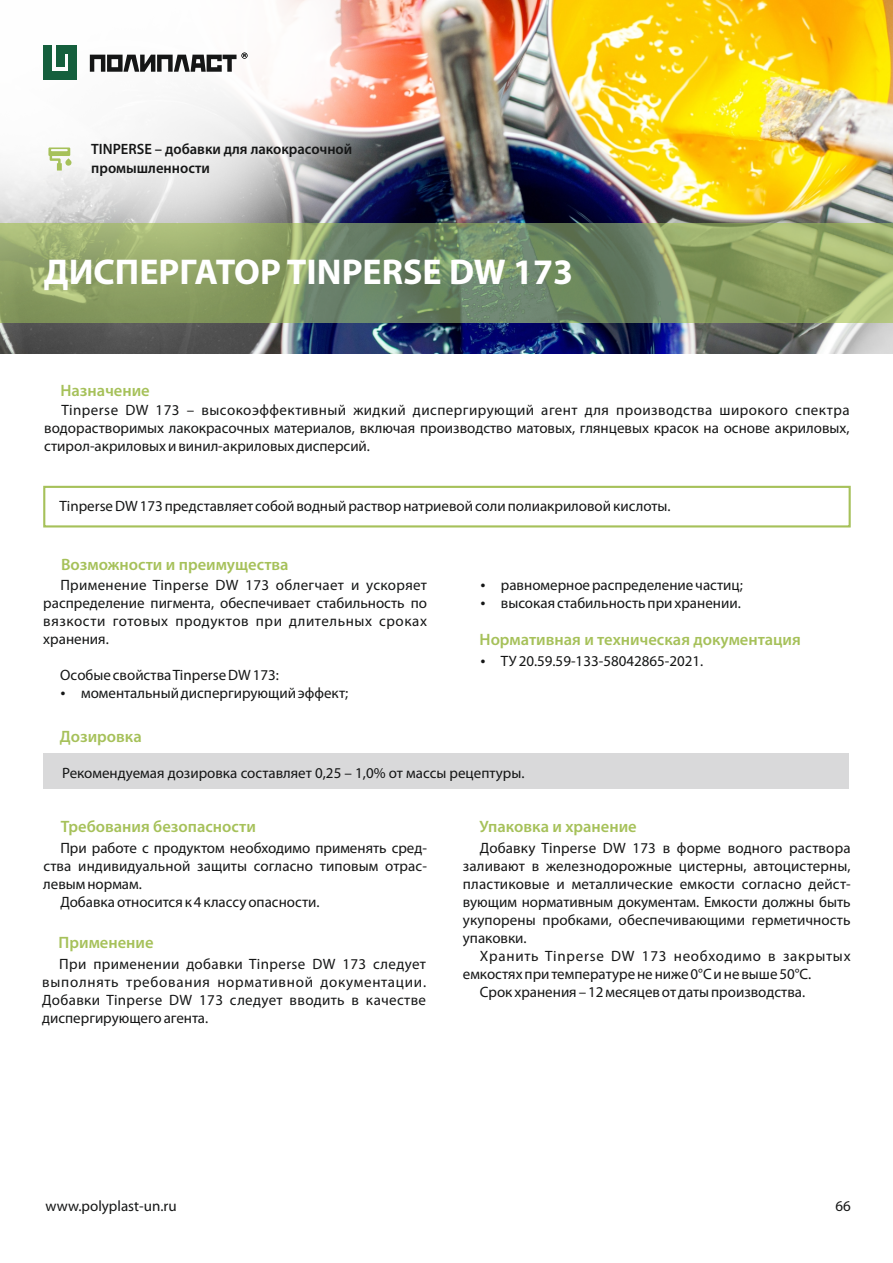
<style>
.page{position:relative;width:893px;height:1263px;background:#fff}
.page>*{position:absolute;margin:0;border:0;box-sizing:border-box;transform-origin:0 0}
.t1{font:700 36px "Myriad Pro";color:#fff}
.t2{font:600 16.5px "Myriad Pro";color:#a6c15a}
.t3{font:15px/18px "Myriad Pro";color:#151616;text-align:justify}
.t4{font:600 15px/18.3px "Myriad Pro";color:#151616}
.t5{font:15px "Myriad Pro";letter-spacing:.05em;color:#151616}
</style>
<div class="page">
<img style="left:510px;top:0;width:383px;height:353px">
<img style="left:0;top:0;width:510px;height:353px">
<img style="left:510px;top:223px;width:383px;height:99px">
<img style="left:0;top:223px;width:510px;height:99px">
<div style="left:43px;top:71px;width:25px;height:9px;background:#155f3d"></div>
<div style="left:56px;top:54px;width:9px;height:13px;background:#155f3d"></div>
<div style="left:43px;top:45px;width:8px;height:26px;background:#155f3d"></div>
<div style="left:69px;top:54px;width:8px;height:26px;background:#155f3d"></div>
<div style="left:56px;top:45px;width:21px;height:9px;background:#155f3d"></div>
<svg style="left:90px;top:53px;width:157px;height:19px"></svg>
<div style="left:43px;top:486px;width:808px;height:41px;border:2px solid #a6c15a"></div>
<div style="left:44px;top:753px;width:805px;height:35px;background:#d9d9da"></div>
<svg style="left:48px;top:147px;width:24px;height:24px"></svg>
<p class="t4" style="left:91px;top:141px;width:263px">TINPERSE – добавки для лакокрасочной промышленности</p>
<h1 class="t1" style="left:44px;top:257px;width:531px">ДИСПЕРГАТОР TINPERSE DW 173</h1>
<p class="t2" style="left:61px;top:384px;width:91px">Назначение</p>
<p class="t3" style="left:44px;top:402px;width:807px;text-indent:17px">Tinperse DW 173 – высокоэффективный жидкий диспергирующий агент для производства широкого спектра водорастворимых лакокрасочных материалов, включая производство матовых, глянцевых красок на основе акриловых, стирол-акриловых и винил-акриловых дисперсий.</p>
<p class="t3" style="left:60px;top:498px;width:612px">Tinperse DW173 представляет собой водный раствор натриевой соли полиакриловой кислоты.</p>
<p class="t2" style="left:61px;top:557px;width:229px">Возможности и преимущества</p>
<p class="t3" style="left:43px;top:577px;width:385px;text-indent:17px">Применение Tinperse DW 173 облегчает и ускоряет распределение пигмента, обеспечивает стабильность по вязкости готовых продуктов при длительных сроках хранения.</p>
<p class="t3" style="left:81px;top:668px;width:269px;text-indent:-21px">Особые свойства Tinperse DW 173: моментальный диспергирующий эффект;</p>
<p class="t3" style="left:501px;top:577px;width:244px">равномерное распределение частиц; высокая стабильность при хранении.</p>
<p class="t2" style="left:480px;top:632px;width:323px">Нормативная и техническая документация</p>
<p class="t3" style="left:501px;top:653px;width:204px">ТУ 20.59.59-133-58042865-2021.</p>
<p class="t2" style="left:60px;top:729px;width:83px">Дозировка</p>
<p class="t3" style="left:62px;top:765px;width:464px">Рекомендуемая дозировка составляет 0,25 – 1,0% от массы рецептуры.</p>
<p class="t2" style="left:479px;top:819px;width:159px">Упаковка и хранение</p>
<p class="t3" style="left:463px;top:840px;width:389px;text-indent:17px">Добавку Tinperse DW 173 в форме водного раствора заливают в железнодорожные цистерны, автоцистерны, пластиковые и металлические емкости согласно дейст&shy;вующим нормативным документам. Емкости должны быть укупорены пробками, обеспечивающими герметичность упаковки.</p>
<p class="t5" style="left:480px;top:950px;width:372px">Хранить Tinperse DW 173 необходимо в закрытых</p>
<p class="t3" style="left:463px;top:966px;width:350px">емкостях при температуре не ниже 0°С и не выше 50°С.</p>
<p class="t3" style="left:480px;top:984px;width:327px">Срок хранения – 12 месяцев от даты производства.</p>
<p class="t2" style="left:61px;top:820px;width:196px">Требования безопасности</p>
<p class="t3" style="left:60px;top:840px;width:368px">При работе с продуктом необходимо применять сред-</p>
<p class="t3" style="left:43px;top:858px;width:385px">ства индивидуальной защиты согласно типовым отрас-</p>
<p class="t3" style="left:43px;top:876px;width:100px">левым нормам.</p>
<p class="t3" style="left:60px;top:894px;width:261px">Добавка относится к 4 классу опасности.</p>
<p class="t2" style="left:59px;top:935px;width:97px">Применение</p>
<p class="t3" style="left:42px;top:956px;width:385px;text-indent:17px">При применении добавки Tinperse DW 173 следует выполнять требования нормативной документации.<br>Добавки Tinperse DW 173 следует вводить в качестве диспергирующего агента.</p>
<p class="t3" style="left:46px;top:1198px;width:133px">www.polyplast-un.ru</p>
<p class="t3" style="left:836px;top:1198px;width:17px">66</p>
</div>
